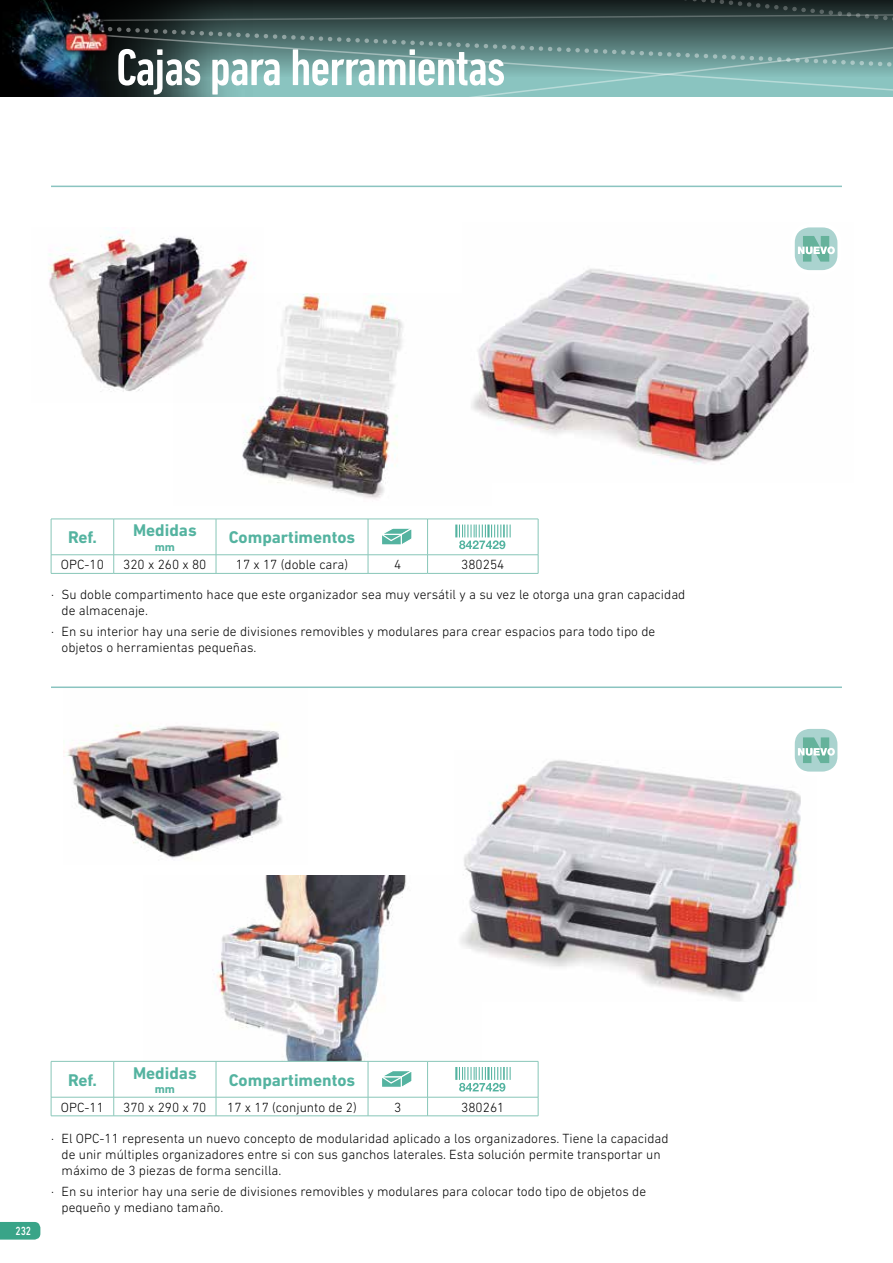
<style>
.page{position:relative;width:893px;height:1263px;background:#fff}
.page>*{position:absolute;margin:0;border:0;box-sizing:border-box;transform-origin:0 0}
.t1{font:500 condensed 52.5px "DIN Next LT Pro";letter-spacing:-.02em;color:#fff}
.t2{font:700 17.25px "DIN Next LT Pro";color:#54b3a0}
.t3{font:300 13.5px/16.2px "DIN Next LT Pro";color:#000}
.t4{font:700 12px "DIN Next LT Pro";color:#54b3a0}
.t5{font:500 12px "DIN Next LT Pro";color:#fff;scale:.8 1}
</style>
<div class="page">
<img style="left:0;top:0;width:287px;height:97px">
<svg style="left:105px;top:31px;width:320px;height:66px;background:#5d827f"></svg>
<svg style="left:94px;top:7px;width:331px;height:24px;background:#2a3a39"></svg>
<svg style="left:425px;top:0;width:468px;height:97px;background:#5d817f"></svg>
<img style="left:64px;top:9px;width:47px;height:45px">
<svg style="left:0;top:1222px;width:40px;height:17px"></svg>
<img style="left:144px;top:876px;width:338px;height:185px">
<img style="left:64px;top:723px;width:219px;height:136px">
<img style="left:242px;top:293px;width:161px;height:206px">
<img style="left:455px;top:760px;width:346px;height:241px">
<img style="left:471px;top:268px;width:343px;height:196px">
<hr style="left:368px;top:573px;width:60px;height:1px;background:#88c6b8">
<hr style="left:51px;top:573px;width:63px;height:1px;background:#88c6b8">
<hr style="left:114px;top:573px;width:102px;height:1px;background:#88c6b8">
<hr style="left:216px;top:573px;width:152px;height:1px;background:#88c6b8">
<hr style="left:428px;top:573px;width:110px;height:1px;background:#88c6b8">
<svg style="left:51px;top:519px;width:488px;height:54px"></svg>
<svg style="left:51px;top:1061px;width:488px;height:55px"></svg>
<svg style="left:792px;top:225px;width:48px;height:47px"></svg>
<div style="left:790px;top:223px;width:52px;height:52px;border:4px solid #fff;border-radius:17px"></div>
<svg style="left:798px;top:236px;width:37px;height:26px"></svg>
<svg style="left:792px;top:727px;width:48px;height:47px"></svg>
<div style="left:790px;top:724px;width:52px;height:52px;border:4px solid #fff;border-radius:17px"></div>
<svg style="left:798px;top:737px;width:37px;height:26px"></svg>
<img style="left:48px;top:231px;width:216px;height:171px">
<hr style="left:51px;top:186px;width:791px;height:1px;background:#8ac4c0">
<hr style="left:51px;top:686px;width:791px;height:2px;background:#8ac4c0">
<h1 class="t1" style="left:116px;top:38px;width:391px">Cajas para herramientas</h1>
<p class="t2" style="left:68px;top:527px;width:31px">Ref.</p>
<p class="t2" style="left:133px;top:520px;width:65px">Medidas</p>
<p class="t4" style="left:155px;top:539px;width:22px">mm</p>
<p class="t2" style="left:229px;top:527px;width:128px">Compartimentos</p>
<p class="t3" style="left:61px;top:556px;width:45px">OPC-10</p>
<p class="t3" style="left:123px;top:556px;width:85px">320 x 260 x 80</p>
<p class="t3" style="left:236px;top:556px;width:114px">17 x 17 (doble cara)</p>
<p class="t3" style="left:394px;top:556px;width:9px">4</p>
<p class="t3" style="left:461px;top:556px;width:45px">380254</p>
<p class="t3" style="left:62px;top:586px;width:625px;text-indent:-11px">· Su doble compartimento hace que este organizador sea muy versátil y a su vez le otorga una gran capacidad de almacenaje.</p>
<p class="t3" style="left:62px;top:623px;width:595px;text-indent:-11px">· En su interior hay una serie de divisiones removibles y modulares para crear espacios para todo tipo de objetos o herramientas pequeñas.</p>
<p class="t5" style="left:15px;top:1223px;width:21px">232</p>
<p class="t2" style="left:68px;top:1070px;width:31px">Ref.</p>
<p class="t2" style="left:133px;top:1062px;width:65px">Medidas</p>
<p class="t4" style="left:155px;top:1082px;width:22px">mm</p>
<p class="t2" style="left:229px;top:1070px;width:128px">Compartimentos</p>
<p class="t3" style="left:61px;top:1099px;width:45px">OPC-11</p>
<p class="t3" style="left:123px;top:1099px;width:85px">370 x 290 x 70</p>
<p class="t3" style="left:227px;top:1099px;width:131px">17 x 17 (conjunto de 2)</p>
<p class="t3" style="left:394px;top:1099px;width:9px">3</p>
<p class="t3" style="left:461px;top:1099px;width:45px">380261</p>
<p class="t3" style="left:62px;top:1130px;width:609px;text-indent:-11px">· El OPC-11 representa un nuevo concepto de modularidad aplicado a los organizadores. Tiene la capacidad de unir múltiples organizadores entre si con sus ganchos laterales. Esta solución permite transportar un máximo de 3 piezas de forma sencilla.</p>
<p class="t3" style="left:62px;top:1183px;width:586px;text-indent:-11px">· En su interior hay una serie de divisiones removibles y modulares para colocar todo tipo de objetos de pequeño y mediano tamaño.</p>
</div>
